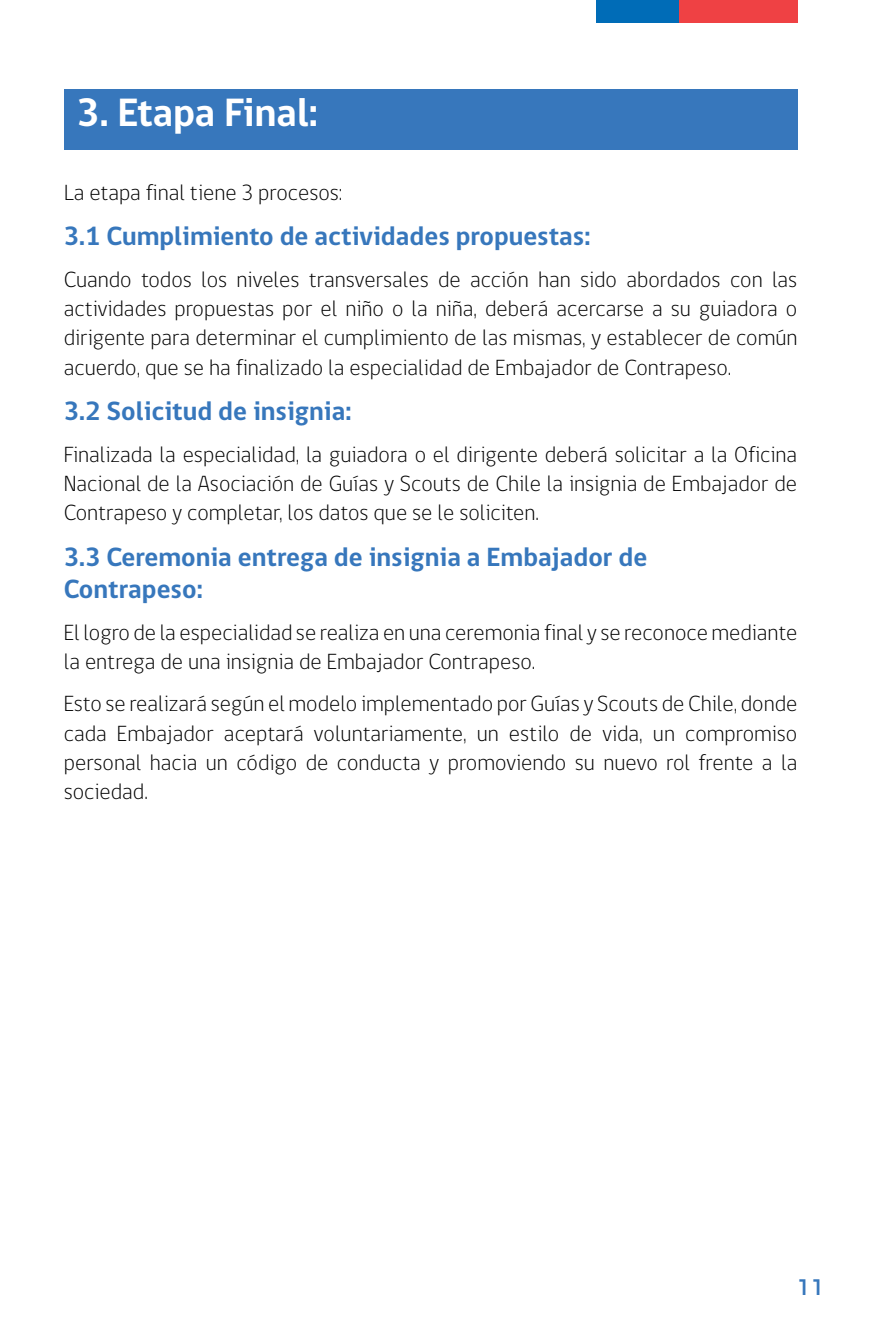
<style>
.page{position:relative;width:893px;height:1340px;background:#fff}
.page>*{position:absolute;margin:0;border:0;box-sizing:border-box;transform-origin:0 0}
.t1{font:700 40.5px "gob CL";letter-spacing:-.01em;color:#fff}
.t2{font:700 27px/32.4px "gob CL";color:#3777bc}
.t3{font:300 22.5px/29.2px "gob CL";color:#000;text-align:justify}
.t4{font:22.5px "Montserrat";color:#3777bc}
</style>
<div class="page">
<div style="left:678px;top:0;width:119px;height:22px;background:#ef4144"></div>
<div style="left:596px;top:0;width:82px;height:22px;background:#006cb7"></div>
<div style="left:64px;top:89px;width:733px;height:60px;background:#3777bc"></div>
<h1 class="t1" style="left:77px;top:85px;width:243px">3. Etapa Final:</h1>
<p class="t3" style="left:64px;top:178px;width:280px">La etapa final tiene 3 procesos:</p>
<p class="t2" style="left:64px;top:220px;width:528px">3.1 Cumplimiento de actividades propuestas:</p>
<p class="t3" style="left:64px;top:265px;width:735px">Cuando todos los niveles transversales de acción han sido abordados con las actividades propuestas por el niño o la niña, deberá acercarse a su guiadora o dirigente para determinar el cumplimiento de las mismas, y establecer de común acuerdo, que se ha finalizado la especialidad de Embajador de Contrapeso.</p>
<p class="t2" style="left:64px;top:395px;width:289px">3.2 Solicitud de insignia:</p>
<p class="t3" style="left:64px;top:440px;width:735px">Finalizada la especialidad, la guiadora o el dirigente deberá solicitar a la Oficina Nacional de la Asociación de Guías y Scouts de Chile la insignia de Embajador de Contrapeso y completar, los datos que se le soliciten.</p>
<p class="t2" style="left:64px;top:541px;width:585px">3.3 Ceremonia entrega de insignia a Embajador de<br>Contrapeso:</p>
<p class="t3" style="left:64px;top:618px;width:735px">El logro de la especialidad se realiza en una ceremonia final y se reconoce mediante la entrega de una insignia de Embajador Contrapeso.</p>
<p class="t3" style="left:64px;top:689px;width:735px">Esto se realizará según el modelo implementado por Guías y Scouts de Chile, donde cada Embajador aceptará voluntariamente, un estilo de vida, un compromiso personal hacia un código de conducta y promoviendo su nuevo rol frente a la sociedad.</p>
<p class="t4" style="left:797px;top:1268px;width:29px">11</p>
</div>
